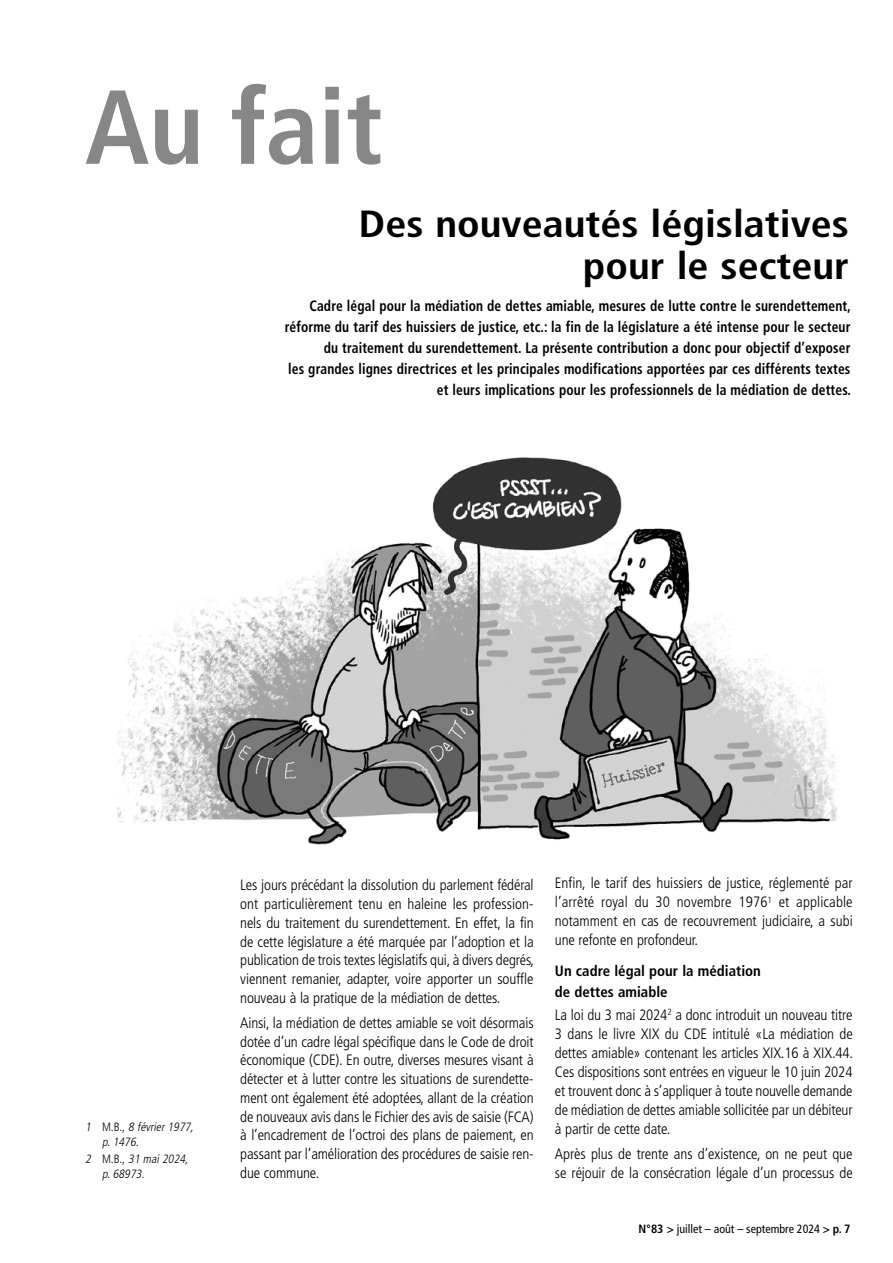
<style>
.page{position:relative;width:893px;height:1263px;background:#fff}
.page>*{position:absolute;margin:0;border:0;box-sizing:border-box;transform-origin:0 0}
.t1{font:700 condensed 105px "Frutiger LT Std";color:#878787}
.t2{font:700 condensed 37.8px/42px "Frutiger LT Std";color:#000;text-align:right;scale:1.11 1}
.t3{font:300 condensed 15px/18.8px "Frutiger LT Std";letter-spacing:-.01em;color:#000;text-align:justify}
.t4{font:700 condensed 15px/21px "Frutiger LT Std";letter-spacing:.01em;color:#000;text-align:right;scale:.9 1}
.t5{font:700 condensed 14.85px/20.4px "Frutiger LT Std";color:#000}
.t6{font:italic 300 condensed 12px/15px "Frutiger LT Std";color:#000}
.t7{font:condensed 12px "Frutiger LT Std";color:#000}
.s1{font-style:normal}
.s2{font-weight:700}
</style>
<div class="page">
<img style="left:117px;top:457px;width:720px;height:388px">
<h1 class="t1" style="left:85px;top:65px;width:299px">Au fait</h1>
<h2 class="t2" style="left:359px;top:203px;width:443px">Des nouveautés législatives pour le secteur</h2>
<p class="t4" style="left:285px;top:296px;width:630px">Cadre légal pour la médiation de dettes amiable, mesures de lutte contre le surendettement, réforme du tarif des huissiers de justice, etc.: la fin de la législature a été intense pour le secteur du traitement du surendettement. La présente contribution a donc pour objectif d’exposer<br>les grandes lignes directrices et les principales modifications apportées par ces différents textes et leurs implications pour les professionnels de la médiation de dettes.</p>
<p class="t6" style="left:102px;top:1119px;width:95px;text-indent:-17px">1 <span class="s1">M . B . ,</span> 8 février1977, p.1476.</p>
<p class="t6" style="left:102px;top:1151px;width:90px;text-indent:-17px">2 <span class="s1">M . B . ,</span> 31 mai2024, p.68973.</p>
<p class="t3" style="left:240px;top:876px;width:295px">Les jours précédant la dissolution du parlement fédéral ont particulièrement tenu en haleine les profession&shy;nels du traitement du surendettement. En effet, la fin de cette législature a été marquée par l’adoption et la publication de trois textes législatifs qui, à divers degrés, viennent remanier, adapter, voire apporter un souffle nouveau à la pratique de la médiation de dettes.</p>
<p class="t3" style="left:240px;top:1013px;width:295px">Ainsi, la médiation de dettes amiable se voit désormais dotée d’un cadre légal spécifique dans le Code de droit économique (CDE). En outre, diverses mesures visant à détecter et à lutter contre les situations de surendette&shy;ment ont également été adoptées, allant de la création de nouveaux avis dans le Fichier des avis de saisie (FCA) à l’encadrement de l’octroi des plans de paiement, en passant par l’amélioration des procédures de saisie ren&shy;due commune.</p>
<p class="t3" style="left:555px;top:874px;width:299px">Enfin, le tarif des huissiers de justice, réglementé par l’arrêté royal du 30 novembre 1976<sup>1</sup> et applicable notamment en cas de recouvrement judiciaire, a subi une refonte en profondeur.</p>
<p class="t5" style="left:555px;top:961px;width:207px">Un cadre légal pour la médiation de dettes amiable</p>
<p class="t3" style="left:555px;top:1005px;width:300px">La loi du 3 mai 2024<sup>2</sup> a donc introduit un nouveau titre 3 dans le livre XIX du CDE intitulé «La médiation de dettes amiable» contenant les articles XIX.16 à XIX.44.<br>Ces dispositions sont entrées en vigueur le 10 juin 2024 et trouvent donc à s’appliquer à toute nouvelle demande de médiation de dettes amiable sollicitée par un débiteur à partir de cette date.</p>
<p class="t3" style="left:555px;top:1144px;width:299px">Après plus de trente ans d’existence, on ne peut que se réjouir de la consécration légale d’un processus de</p>
<p class="t7" style="left:638px;top:1222px;width:213px"><span class="s2">N°83 &gt;</span> juillet – août – septembre 2024 <span class="s2">&gt; p. 7</span></p>
</div>
